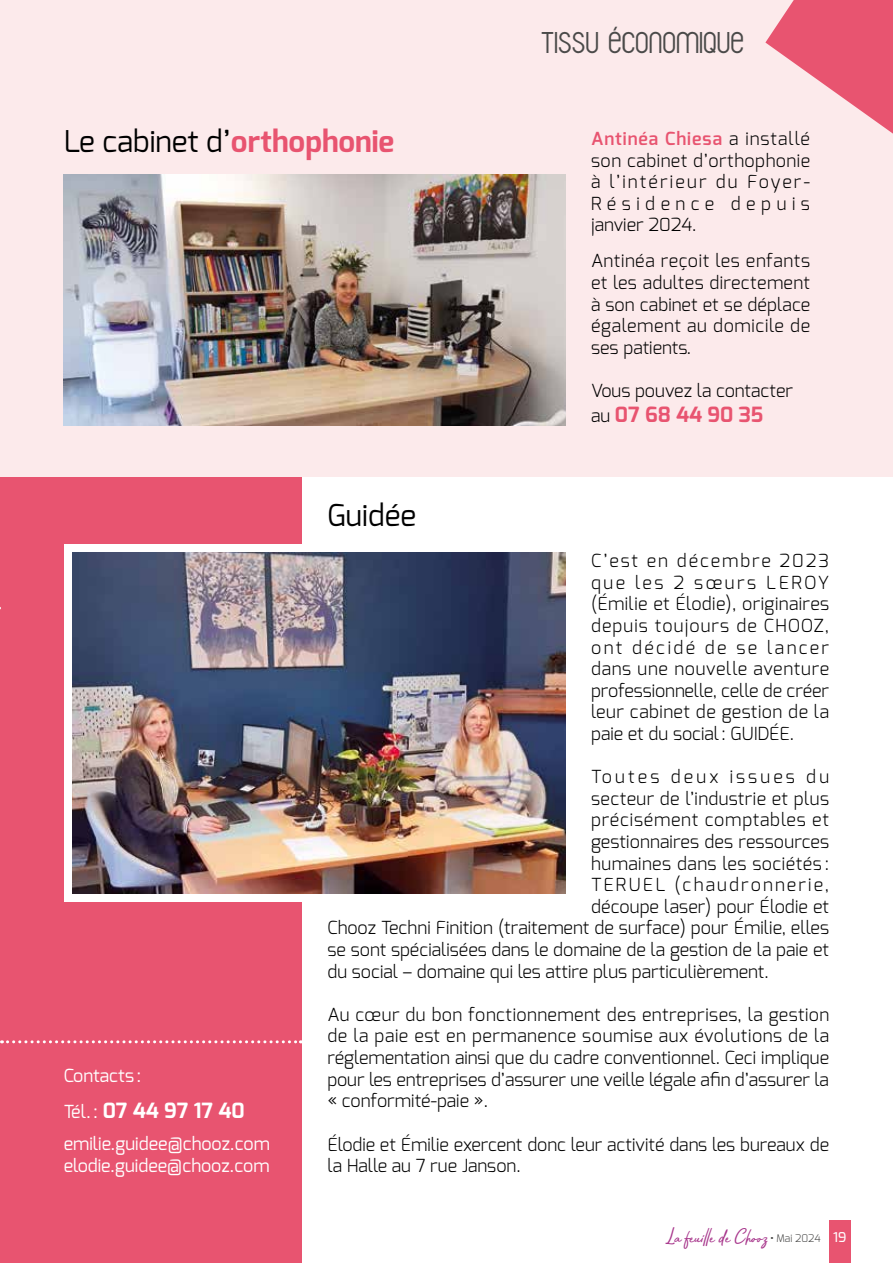
<style>
.page{position:relative;width:893px;height:1263px;background:#fff}
.page>*{position:absolute;margin:0;border:0;box-sizing:border-box;transform-origin:0 0}
.t1{font:30px "Exo";color:#000}
.t2{font:30px "Franks";color:#4a4a49}
.t3{font:21px "Bahagia";color:#a7358b}
.t4{font:700 21px "Exo";color:#fff}
.t5{font:700 21px "Exo";color:#e85470}
.t6{font:300 18px/21.6px "Exo";color:#000;text-align:justify}
.t7{font:18px/21.6px "Exo";color:#fff}
.t8{font:300 18px "Exo";letter-spacing:.02em;color:#000}
.t9{font:300 18px "Exo";letter-spacing:.025em;color:#000}
.t10{font:300 18px "Exo";letter-spacing:.045em;color:#000}
.t11{font:300 18px "Exo";letter-spacing:.12em;color:#000}
.t12{font:300 18px "Exo";letter-spacing:.175em;color:#000}
.s1{font-weight:700;color:#e85470}
.s2{font-weight:600;color:#e85470}
.s3{font-weight:300;font-size:18px;color:#000}
.s4{font-weight:400;font-size:18px}
.s5{font-family:"Exo";font-weight:700;font-size:10.5px;color:#4a4a49}
.s6{font-family:"Exo";font-weight:300;font-size:10.5px;color:#4a4a49}
.s7{font-family:"Exo";font-weight:500;font-size:13.5px;color:#fff}
</style>
<div class="page">
<div style="left:0;top:476px;width:302px;height:787px;background:#e85470"></div>
<div style="left:64px;top:544px;width:502px;height:357px;background:#fff"></div>
<div style="left:829px;top:1220px;width:21px;height:43px;background:#e85470"></div>
<div style="left:0;top:0;width:893px;height:476px;background:#fceaeb"></div>
<svg style="left:2px;top:1040px;width:299px;height:3px"></svg>
<svg style="left:765px;top:0;width:128px;height:134px"></svg>
<img style="left:64px;top:174px;width:502px;height:251px">
<img style="left:72px;top:553px;width:494px;height:340px">
<h1 class="t1" style="left:64px;top:121px;width:332px">Le cabinet d’<span class="s1">orthophonie</span></h1>
<h1 class="t1" style="left:327px;top:496px;width:90px">Guidée</h1>
<h1 class="t2" style="left:541px;top:27px;width:204px">TISSU ÉCONOMIQUE</h1>
<p class="t6" style="left:591px;top:128px;width:221px"><span class="s2">Antinéa Chiesa</span> a installé son cabinet d’orthophonie à l’intérieur du Foyer-Résidence depuis janvier 2024.</p>
<p class="t6" style="left:591px;top:250px;width:221px">Antinéa reçoit les enfants et les adultes directement à son cabinet et se déplace également au domicile de ses patients.</p>
<p class="t6" style="left:591px;top:380px;width:204px">Vous pouvez la contacter</p>
<p class="t5" style="left:591px;top:401px;width:174px"><span class="s3">au</span> 07 68 44 90 35</p>
<p class="t7" style="left:64px;top:1064px;width:79px">Contacts:</p>
<p class="t4" style="left:64px;top:1097px;width:182px"><span class="s4">Tél.:</span> 07 44 97 17 40</p>
<p class="t7" style="left:64px;top:1133px;width:208px">emilie.guidee@chooz.com elodie.guidee@chooz.com</p>
<p class="t6" style="left:591px;top:550px;width:240px">C’est en décembre 2023 que les 2 sœurs LEROY (Émilie et Élodie), originaires depuis toujours de CHOOZ, ont décidé de se lancer dans une nouvelle aventure professionnelle, celle de créer leur cabinet de gestion de la paie et du social: GUIDÉE.</p>
<p class="t12" style="left:591px;top:765px;width:240px">Toutes deux issues du</p>
<p class="t8" style="left:591px;top:787px;width:240px">secteur de l’industrie et plus</p>
<p class="t10" style="left:591px;top:808px;width:239px">précisément comptables et</p>
<p class="t6" style="left:591px;top:831px;width:240px">gestionnaires des ressources</p>
<p class="t9" style="left:591px;top:852px;width:240px">humaines dans les sociétés :</p>
<p class="t11" style="left:591px;top:873px;width:240px">TERUEL (chaudronnerie,</p>
<p class="t6" style="left:591px;top:895px;width:240px">découpe laser) pour Élodie et</p>
<p class="t6" style="left:327px;top:917px;width:503px">Chooz Techni Finition (traitement de surface) pour Émilie, elles</p>
<p class="t6" style="left:327px;top:939px;width:503px">se sont spécialisées dans le domaine de la gestion de la paie et</p>
<p class="t6" style="left:327px;top:960px;width:443px">du social – domaine qui les attire plus particulièrement.</p>
<p class="t6" style="left:327px;top:1003px;width:504px">Au cœur du bon fonctionnement des entreprises, la gestion de la paie est en permanence soumise aux évolutions de la réglementation ainsi que du cadre conventionnel. Ceci implique pour les entreprises d’assurer une veille légale afin d’assurer la « conformité-paie ».</p>
<p class="t6" style="left:327px;top:1133px;width:503px">Élodie et Émilie exercent donc leur activité dans les bureaux de la Halle au 7 rue Janson.</p>
<p class="t3" style="left:666px;top:1222px;width:182px">La feuille de Chooz <span class="s5">•</span> <span class="s6">Mai 2024</span> <span class="s7">19</span></p>
</div>
